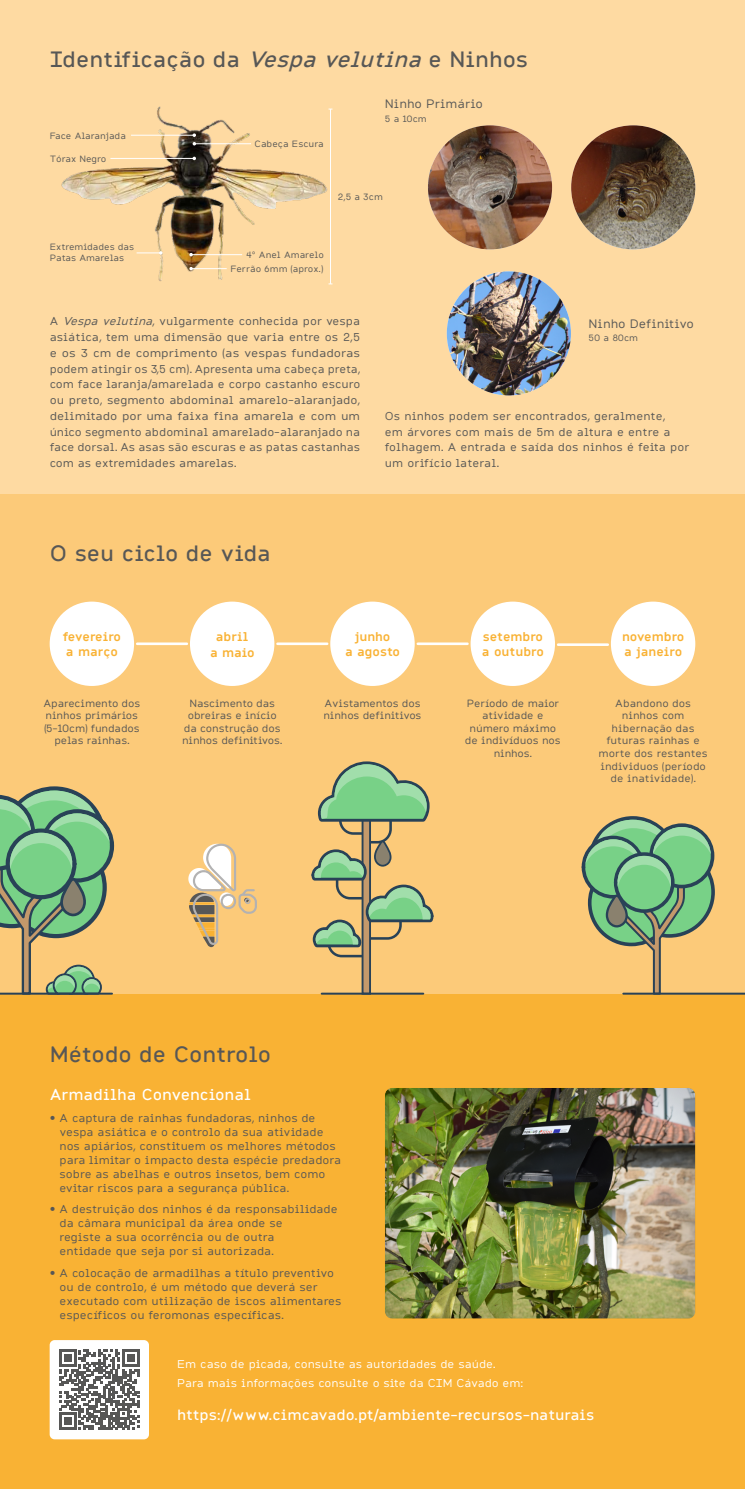
<style>
.page{position:relative;width:745px;height:1489px;background:#fff}
.page>*{position:absolute;margin:0;border:0;box-sizing:border-box;transform-origin:0 0}
.t1{font:700 22.22px "Citrine";color:#575756}
.t2{font:700 15.75px "Citrine";color:#fff}
.t3{font:700 14.88px "Citrine";color:#fff}
.t4{font:900 12.78px/15.2px "Citrine";color:#f9b234}
.t5{font:500 12.25px "Citrine";color:#575756}
.t6{font:500 11.38px/15.8px "Citrine";color:#575756}
.t7{font:500 11.38px "Citrine";color:#fff}
.t8{font:500 10.5px/12.6px "Citrine";letter-spacing:-.01em;color:#575756;text-align:center}
.t9{font:500 9.1px "Citrine";color:#575756}
.s1{font-style:italic}
.s2{font-family:"Helvetica LT Std";font-weight:300}
</style>
<div class="page">
<div style="left:0;top:0;width:744px;height:494px;background:#fedaa2"></div>
<div style="left:0;top:494px;width:744px;height:500px;background:#fcca79"></div>
<div style="left:0;top:994px;width:744px;height:494px;background:#f9b234"></div>
<img style="left:61px;top:106px;width:272px;height:179px">
<hr style="left:110px;top:158px;width:84px;height:1px;background:#fff">
<svg style="left:136px;top:251px;width:26px;height:4px"></svg>
<hr style="left:191px;top:268px;width:35px;height:1px;background:#fff">
<hr style="left:194px;top:143px;width:57px;height:1px;background:#fff">
<hr style="left:131px;top:135px;width:63px;height:1px;background:#fff">
<svg style="left:192px;top:133px;width:4px;height:12px"></svg>
<hr style="left:191px;top:254px;width:51px;height:1px;background:#fff">
<hr style="left:330px;top:109px;width:1px;height:175px;background:#fff">
<div style="left:383px;top:1085px;width:313px;height:233px;background:#000;opacity:.25"></div>
<div style="left:50px;top:601px;width:84px;height:85px;background:#fff;border-radius:50%"></div>
<div style="left:190px;top:601px;width:84px;height:85px;background:#fff;border-radius:50%"></div>
<div style="left:330px;top:601px;width:84px;height:85px;background:#fff;border-radius:50%"></div>
<div style="left:470px;top:601px;width:84px;height:85px;background:#fff;border-radius:50%"></div>
<div style="left:610px;top:601px;width:84px;height:85px;background:#fff;border-radius:50%"></div>
<div style="left:362px;top:801px;width:8px;height:192px;background:#c4996b"></div>
<div style="left:361px;top:800px;width:10px;height:194px;border:2px solid #294257"></div>
<svg style="left:311px;top:761px;width:123px;height:197px"></svg>
<svg style="left:581px;top:835px;width:63px;height:63px"></svg>
<svg style="left:585px;top:816px;width:131px;height:179px"></svg>
<svg style="left:188px;top:843px;width:69px;height:104px"></svg>
<svg style="left:0;top:786px;width:110px;height:209px"></svg>
<hr style="left:0;top:992px;width:112px;height:2px;background:#294257">
<hr style="left:321px;top:992px;width:102px;height:2px;background:#294257">
<hr style="left:623px;top:992px;width:121px;height:2px;background:#294257">
<div style="left:50px;top:1339px;width:99px;height:100px;background:#fff;border-radius:5px"></div>
<svg style="left:59px;top:1349px;width:80px;height:80px"></svg>
<img style="left:446px;top:271px;width:124px;height:124px;border-radius:62px">
<hr style="left:137px;top:642px;width:50px;height:3px;background:#fff">
<hr style="left:277px;top:642px;width:50px;height:3px;background:#fff">
<hr style="left:417px;top:642px;width:50px;height:3px;background:#fff">
<hr style="left:557px;top:643px;width:50px;height:3px;background:#fff">
<img style="left:427px;top:125px;width:124px;height:124px;border-radius:62px">
<img style="left:570px;top:125px;width:124px;height:124px;border-radius:62px">
<p class="t1" style="left:50px;top:42px;width:479px">Identificação da <span class="s1">Vespavelutina</span>e Ninhos</p>
<p class="t9" style="left:50px;top:128px;width:78px">Face Alaranjada</p>
<p class="t9" style="left:50px;top:152px;width:58px">Tórax Negro</p>
<p class="t9" style="left:50px;top:240px;width:86px">Extremidades das</p>
<p class="t9" style="left:50px;top:251px;width:76px">Patas Amarelas</p>
<p class="t9" style="left:254px;top:137px;width:71px">Cabeça Escura</p>
<p class="t5" style="left:384px;top:94px;width:99px">Ninho Primário</p>
<p class="t9" style="left:384px;top:111px;width:43px">5 a 10cm</p>
<p class="t9" style="left:337px;top:190px;width:46px">2,5 a 3cm</p>
<p class="t9" style="left:246px;top:248px;width:79px">4º Anel Amarelo</p>
<p class="t9" style="left:230px;top:262px;width:94px">Ferrão 6mm (aprox.)</p>
<p class="t6" style="left:50px;top:313px;width:312px;text-align:justify">A <span class="s1">Vespavelutina</span>, vulgarmente conhecida por vespa asiática, tem uma dimensão que varia entre os 2,5 e os 3 cm de comprimento (as vespas fundadoras podem atingir os 3,5 cm). Apresenta uma cabeça preta, com face laranja/amarelada e corpo castanho escuro ou preto, segmento abdominal amarelo-alaranjado, delimitado por uma faixa fina amarela e com um único segmento abdominal amarelado-alaranjado na face dorsal. As asas são escuras e as patas castanhas com as extremidades amarelas.</p>
<p class="t5" style="left:588px;top:314px;width:107px">Ninho Definitivo</p>
<p class="t9" style="left:588px;top:330px;width:51px">50 a 80cm</p>
<p class="t6" style="left:384px;top:407px;width:306px">Os ninhos podem ser encontrados, geralmente,<br>em árvores com mais de 5m de altura e entre a folhagem. A entrada e saída dos ninhos é feita por um orifício lateral.</p>
<p class="t1" style="left:50px;top:536px;width:222px">O seu ciclo de vida</p>
<p class="t4" style="left:63px;top:628px;width:60px">fevereiro a março</p>
<p class="t4" style="left:216px;top:628px;width:34px">abril</p>
<p class="t4" style="left:210px;top:644px;width:46px">a maio</p>
<p class="t4" style="left:354px;top:628px;width:37px">junho</p>
<p class="t4" style="left:345px;top:643px;width:56px">a agosto</p>
<p class="t4" style="left:481px;top:628px;width:63px">setembro a outubro</p>
<p class="t4" style="left:621px;top:628px;width:64px">novembro a janeiro</p>
<p class="t8" style="left:43px;top:696px;width:98px">Aparecimento dos ninhos primários (5-10cm) fundados pelas rainhas.</p>
<p class="t8" style="left:182px;top:696px;width:102px">Nascimento das obreiras e início da construção dos ninhos definitivos.</p>
<p class="t8" style="left:323px;top:696px;width:99px;text-align:left">Avistamentos dos ninhos definitivos</p>
<p class="t8" style="left:464px;top:696px;width:97px">Período de maior atividade e número máximo de indivíduos nos ninhos.</p>
<p class="t8" style="left:598px;top:696px;width:110px">Abandono dos ninhos com hibernação das futuras rainhas e morte dos restantes individuos (período de inatividade).</p>
<p class="t1" style="left:50px;top:1036px;width:223px">Método de Controlo</p>
<p class="t2" style="left:50px;top:1082px;width:203px">Armadilha Convencional</p>
<p class="t6" style="left:60px;top:1110px;width:283px;line-height:14px;text-indent:-10px"><span class="s2">•</span> A captura de rainhas fundadoras, ninhos de vespa asiática e o controlo da sua atividade nos apiários, constituem os melhores métodos para limitar o impacto desta espécie predadora sobre as abelhas e outros insetos, bem como evitar riscos para a segurança pública.</p>
<p class="t6" style="left:60px;top:1201px;width:279px;line-height:14px;text-indent:-10px"><span class="s2">•</span> A destruição dos ninhos é da responsabilidade da câmara municipal da área onde se<br>registe a sua ocorrência ou de outra<br>entidade que seja por si autorizada.</p>
<p class="t6" style="left:60px;top:1264px;width:283px;line-height:14px;text-indent:-10px"><span class="s2">•</span> A colocação de armadilhas a título preventivo ou de controlo, é um método que deverá ser executado com utilização de iscos alimentares específicos ou feromonas específicas.</p>
<p class="t7" style="left:177px;top:1355px;width:320px">Em caso de picada, consulte as autoridades de saúde.</p>
<p class="t7" style="left:177px;top:1373px;width:347px">Para mais informações consulte o site da CIM Cávado em:</p>
<p class="t3" style="left:177px;top:1402px;width:418px">https://www.cimcavado.pt/ambiente-recursos-naturais</p>
</div>
